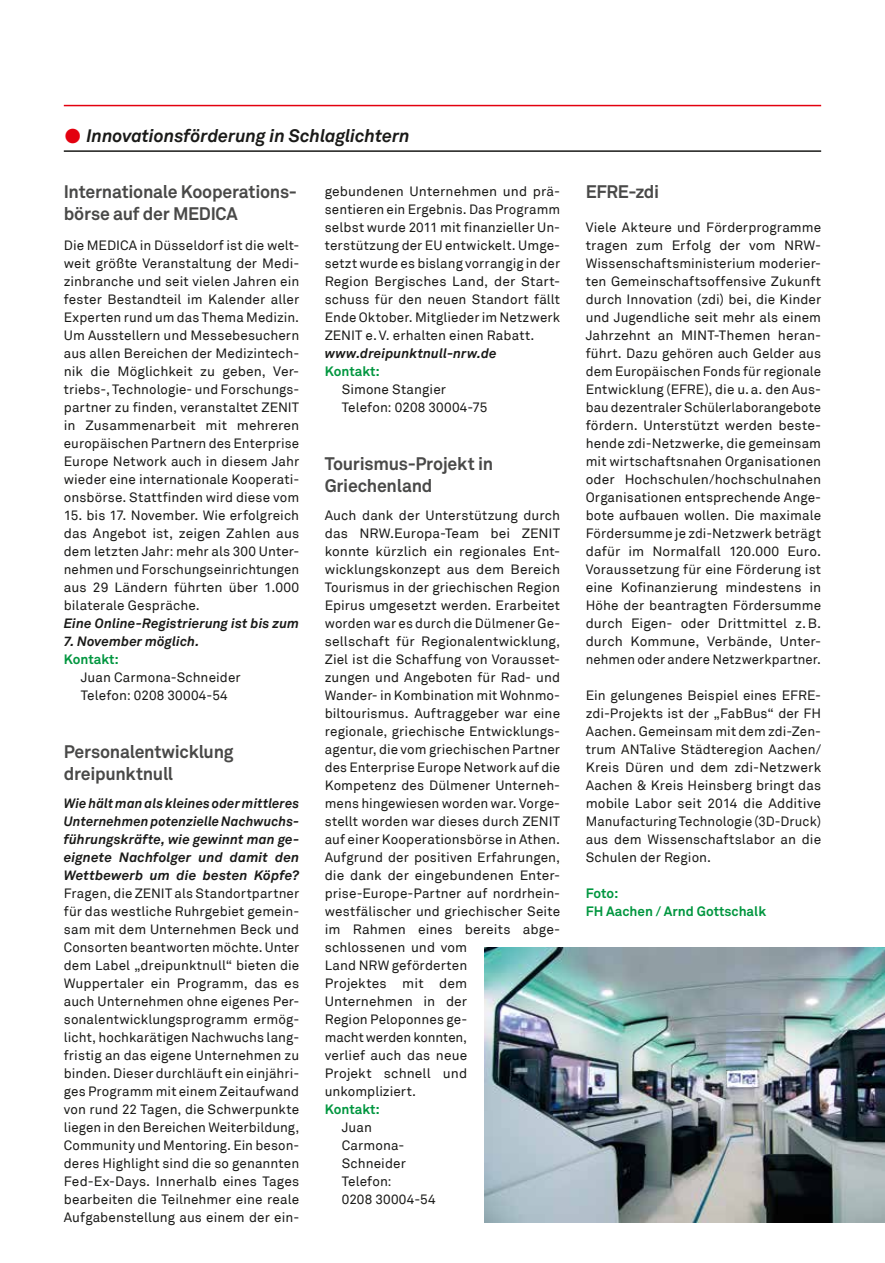
<style>
.page{position:relative;width:885px;height:1263px;background:#fff}
.page>*{position:absolute;margin:0;border:0;box-sizing:border-box;transform-origin:0 0}
.t1{font:700 18px/21.6px "Akkurat";letter-spacing:-.015em;color:#494948}
.t2{font:italic 700 18px "Akkurat";letter-spacing:-.005em;color:#1a1a18}
.t3{font:13.5px/18px "Akkurat";letter-spacing:.005em;color:#1a1a18}
.t4{font:italic 700 13.5px/18px "Akkurat";letter-spacing:.005em;color:#1a1a18;text-align:justify}
.t5{font:700 13.5px/18px "Akkurat";color:#00963f}
.s1{font-family:"Button Bonus Circle Negative";font-weight:400;font-style:normal;color:#e3000f}
</style>
<div class="page">
<hr style="left:64px;top:105px;width:757px;height:1px;background:#e3000f">
<hr style="left:64px;top:150px;width:757px;height:2px;background:#1a1a18">
<img style="left:484px;top:947px;width:400px;height:275px">
<h1 class="t2" style="left:64px;top:124px;width:347px"><span class="s1">£</span> Innovationsförderung in Schlaglichtern</h1>
<h1 class="t1" style="left:64px;top:181px;width:235px">Internationale Kooperations&shy;börse auf der MEDICA</h1>
<p class="t3" style="left:64px;top:237px;width:237px;text-align:justify">Die MEDICA in Düsseldorf ist die welt&shy;weit größte Veranstaltung der Medi&shy;zinbranche und seit vielen Jahren ein fester Bestandteil im Kalender aller Experten rund um das Thema Medizin.<br>Um Ausstellern und Messebesuchern aus allen Bereichen der Medizintech&shy;nik die Möglichkeit zu geben, Ver&shy;triebs-, Technologie- und Forschungs&shy;partner zu finden, veranstaltet ZENIT in Zusammenarbeit mit mehreren europäischen Partnern des Enterprise Europe Network auch in diesem Jahr wieder eine internationale Kooperati&shy;onsbörse. Stattfinden wird diese vom</p>
<p class="t3" style="left:64px;top:507px;width:237px;text-align:justify">15. bis 17. November. Wie erfolgreich das Angebot ist, zeigen Zahlen aus dem letzten Jahr: mehr als 300 Unter&shy;nehmen und Forschungseinrichtungen aus 29 Ländern führten über 1.000 bilaterale Gespräche.</p>
<p class="t4" style="left:64px;top:615px;width:237px">Eine Online-Registrierung ist bis zum</p>
<p class="t4" style="left:64px;top:633px;width:137px">7. November möglich.</p>
<p class="t5" style="left:64px;top:651px;width:57px">Kontakt:</p>
<p class="t3" style="left:81px;top:669px;width:161px">Juan Carmona-Schneider<br>Telefon: 0208 30004-54</p>
<p class="t3" style="left:325px;top:183px;width:237px;text-align:justify">gebundenen Unternehmen und prä&shy;sentieren ein Ergebnis. Das Programm selbst wurde 2011 mit finanzieller Un&shy;terstützung der EU entwickelt. Umge&shy;setzt wurde es bislang vorrangig in der Region Bergisches Land, der Start&shy;schuss für den neuen Standort fällt Ende Oktober. Mitglieder im Netzwerk ZENIT e.V. erhalten einen Rabatt.</p>
<p class="t4" style="left:325px;top:345px;width:173px">www.dreipunktnull-nrw.de</p>
<p class="t5" style="left:325px;top:363px;width:57px">Kontakt:</p>
<p class="t3" style="left:342px;top:381px;width:147px">Simone Stangier<br>Telefon: 0208 30004-75</p>
<h1 class="t1" style="left:325px;top:453px;width:170px">Tourismus-Projekt in<br>Griechenland</h1>
<p class="t3" style="left:325px;top:507px;width:237px">Auch dank der Unterstützung durch das NRW.Europa-Team bei ZENIT konnte kürzlich ein regionales Ent&shy;wicklungskonzept aus dem Bereich<br>Tourismus in der griechischen Region<br>Epirus umgesetzt werden. Erarbeitet worden war es durch die Dülmener Ge&shy;sellschaft für Regionalentwicklung,<br>Ziel ist die Schaffung von Vorausset&shy;zungen und Angeboten für Rad- und<br>Wander- in Kombination mit Wohnmo&shy;biltourismus. Auftraggeber war eine regionale, griechische Entwicklungs&shy;agentur, die vom griechischen Partner des Enterprise Europe Network auf die<br>Kompetenz des Dülmener Unterneh&shy;mens hingewiesen worden war. Vorge&shy;stellt worden war dieses durch ZENIT auf einer Kooperationsbörse in Athen.<br>Aufgrund der positiven Erfahrungen, die dank der eingebundenen Enter&shy;prise-Europe-Partner auf nordrhein&shy;westfälischer und griechischer Seite im Rahmen eines bereits abge&shy;schlossenen und vom<br>Land NRW geförderten<br>Projektes mit dem<br>Unternehmen in der<br>Region Peloponnes ge-<br>macht werden konnten,<br>verlief auch das neue<br>Projekt schnell und unkompliziert.</p>
<p class="t5" style="left:325px;top:1101px;width:57px">Kontakt:</p>
<p class="t3" style="left:342px;top:1119px;width:95px">Juan<br>Carmona-<br>Schneider<br>Telefon:<br>0208 30004-54</p>
<h1 class="t1" style="left:64px;top:741px;width:171px">Personalentwicklung dreipunktnull</h1>
<p class="t4" style="left:64px;top:795px;width:237px">Wie hält man als kleines oder mittleres Unternehmen potenzielle Nachwuchs&shy;führungskräfte, wie gewinnt man ge&shy;eignete Nachfolger und damit den Wettbewerb um die besten Köpfe?</p>
<p class="t3" style="left:64px;top:885px;width:237px;text-align:justify">Fragen, die ZENIT als Standortpartner für das westliche Ruhrgebiet gemein&shy;sam mit dem Unternehmen Beck und Consorten beantworten möchte. Unter dem Label „dreipunktnull“ bieten die Wuppertaler ein Programm, das es auch Unternehmen ohne eigenes Per&shy;sonalentwicklungsprogramm ermög&shy;licht, hochkarätigen Nachwuchs lang&shy;fristig an das eigene Unternehmen zu binden. Dieser durchläuft ein einjähri&shy;ges Programm mit einem Zeitaufwand von rund 22 Tagen, die Schwerpunkte liegen in den Bereichen Weiterbildung, Community und Mentoring. Ein beson&shy;deres Highlight sind die so genannten Fed-Ex-Days. Innerhalb eines Tages bearbeiten die Teilnehmer eine reale Aufgabenstellung aus einem der ein-</p>
<h1 class="t1" style="left:585px;top:181px;width:75px">EFRE-zdi</h1>
<p class="t3" style="left:585px;top:219px;width:237px">Viele Akteure und Förderprogramme tragen zum Erfolg der vom NRW-Wissenschaftsministerium moderier&shy;ten Gemeinschaftsoffensive Zukunft durch Innovation (zdi) bei, die Kinder und Jugendliche seit mehr als einem Jahrzehnt an MINT-Themen heran&shy;führt. Dazu gehören auch Gelder aus dem Europäischen Fonds für regionale Entwicklung (EFRE), die u.a. den Aus&shy;bau dezentraler Schülerlaborangebote fördern. Unterstützt werden beste&shy;hende zdi-Netzwerke, die gemeinsam mit wirtschaftsnahen Organisationen oder Hochschulen/hochschulnahen Organisationen entsprechende Ange&shy;bote aufbauen wollen. Die maximale Fördersumme je zdi-Netzwerk beträgt dafür im Normalfall 120.000 Euro.<br>Voraussetzung für eine Förderung ist eine Kofinanzierung mindestens in Höhe der beantragten Fördersumme durch Eigen- oder Drittmittel z.B. durch Kommune, Verbände, Unter&shy;nehmen oder andere Netzwerkpartner.</p>
<p class="t3" style="left:585px;top:687px;width:237px">Ein gelungenes Beispiel eines EFRE&shy;zdi-Projekts ist der „FabBus“ der FH Aachen. Gemeinsam mit dem zdi-Zen&shy;trum ANTalive Städteregion Aachen/ Kreis Düren und dem zdi-Netzwerk Aachen &amp; Kreis Heinsberg bringt das mobile Labor seit 2014 die Additive Manufacturing Technologie (3D-Druck) aus dem Wissenschaftslabor an die Schulen der Region.</p>
<p class="t5" style="left:585px;top:885px;width:182px">Foto:<br>FH Aachen / Arnd Gottschalk</p>
</div>
